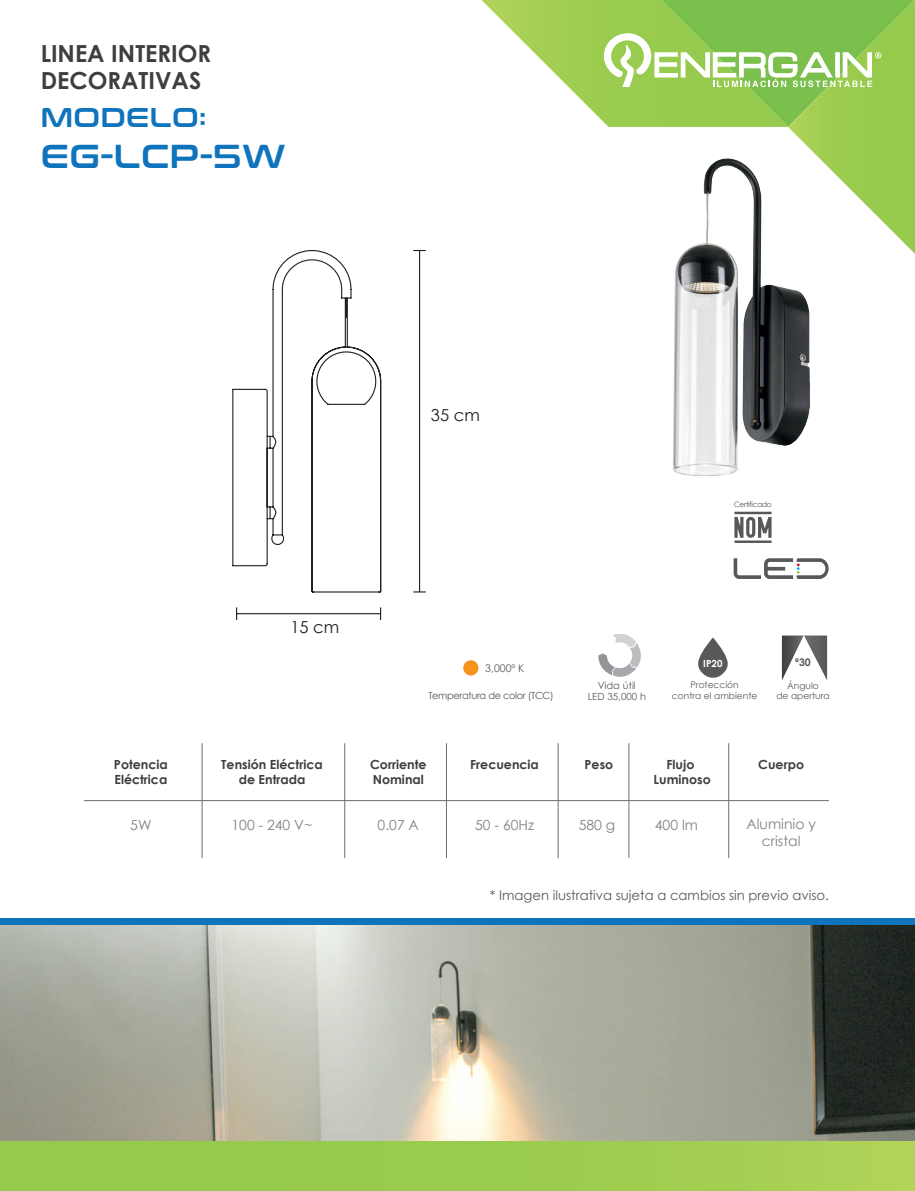
<style>
.page{position:relative;width:915px;height:1191px;background:#fff}
.page>*{position:absolute;margin:0;border:0;box-sizing:border-box;transform-origin:0 0}
.t1{font:33px "Conthrax Sb";letter-spacing:.02em;color:#1074bc}
.t2{font:27px "Conthrax Sb";letter-spacing:.02em;color:#1074bc}
.t3{font:700 23.55px "Century Gothic";color:#3e3e3f}
.t4{font:16.5px "Century Gothic";color:#231f20}
.t5{font:13.95px/16.8px "Century Gothic";color:#808285;text-align:center}
.t6{font:13.2px "Century Gothic";color:#57585a}
.t7{font:700 12.6px/15.1px "Century Gothic";color:#3e3e3f;text-align:center}
.t8{font:10.5px "Century Gothic";color:#57585a}
.t9{font:700 10.5px "Century Gothic";color:#57585a}
.t10{font:9.75px "Century Gothic";letter-spacing:-.035em;color:#57585a}
.t11{font:9.75px/11.7px "Century Gothic";color:#57585a;text-align:center}
.t12{font:700 9.75px "Century Gothic";color:#fff}
.t13{font:9.15px/10.9px "Century Gothic";color:#57585a;text-align:center}
.t14{font:7.35px "Century Gothic";letter-spacing:-.035em;color:#57585a}
</style>
<div class="page">
<img style="left:0;top:924px;width:914px;height:217px">
<svg style="left:481px;top:0;width:433px;height:253px"></svg>
<svg style="left:698px;top:637px;width:30px;height:41px"></svg>
<svg style="left:598px;top:634px;width:43px;height:43px"></svg>
<div style="left:0;top:918px;width:914px;height:6px;background:#1074bc"></div>
<svg style="left:734px;top:511px;width:37px;height:32px"></svg>
<div style="left:0;top:1141px;width:914px;height:50px;background:linear-gradient(to right,#8fc84a,#aad155)"></div>
<svg style="left:733px;top:558px;width:95px;height:21px"></svg>
<hr style="left:84px;top:800px;width:744px;height:1px;background:#6c6d70">
<hr style="left:202px;top:743px;width:1px;height:115px;background:#6c6d70">
<hr style="left:344px;top:743px;width:1px;height:115px;background:#6c6d70">
<hr style="left:446px;top:743px;width:1px;height:115px;background:#6c6d70">
<hr style="left:557px;top:743px;width:1px;height:115px;background:#6c6d70">
<hr style="left:628px;top:743px;width:1px;height:115px;background:#6c6d70">
<hr style="left:728px;top:743px;width:1px;height:115px;background:#6c6d70">
<svg style="left:781px;top:635px;width:45px;height:45px"></svg>
<div style="left:463px;top:660px;width:15px;height:15px;background:#f7931d;border-radius:50%"></div>
<img style="left:669px;top:152px;width:145px;height:324px">
<hr style="left:236px;top:613px;width:144px;height:1px;background:#231f20">
<svg style="left:236px;top:607px;width:1px;height:13px"></svg>
<svg style="left:380px;top:607px;width:1px;height:13px"></svg>
<hr style="left:419px;top:250px;width:1px;height:342px;background:#231f20">
<svg style="left:232px;top:250px;width:150px;height:343px"></svg>
<h3 class="t3" style="left:41px;top:35px;width:172px">LINEA INTERIOR</h3>
<h3 class="t3" style="left:41px;top:62px;width:162px">DECORATIVAS</h3>
<h2 class="t2" style="left:41px;top:97px;width:167px">MODELO:</h2>
<h1 class="t1" style="left:41px;top:131px;width:246px">EG-LCP-5W</h1>
<p class="t7" style="left:114px;top:756px;width:55px;text-align:left">Potencia<br>Eléctrica</p>
<p class="t5" style="left:130px;top:816px;width:23px">5W</p>
<h3 class="t4" style="left:431px;top:404px;width:51px">35 cm</h3>
<p class="t14" style="left:733px;top:499px;width:39px">Certificado</p>
<h3 class="t4" style="left:290px;top:615px;width:51px">15 cm</h3>
<p class="t7" style="left:221px;top:756px;width:103px">Tensión Eléctrica de Entrada</p>
<p class="t5" style="left:231px;top:816px;width:82px">100 - 240 V~</p>
<p class="t8" style="left:485px;top:661px;width:41px">3,000º K</p>
<p class="t10" style="left:428px;top:688px;width:127px">Temperatura de color (TCC)</p>
<p class="t11" style="left:587px;top:679px;width:60px">Vida útil<br>LED 35,000 h</p>
<p class="t12" style="left:703px;top:656px;width:21px">IP20</p>
<p class="t13" style="left:671px;top:679px;width:87px">Protección<br>contra el ambiente</p>
<p class="t9" style="left:795px;top:654px;width:17px">º30</p>
<p class="t13" style="left:776px;top:679px;width:55px">Ángulo<br>de apertura</p>
<p class="t7" style="left:370px;top:756px;width:58px;text-align:left">Corriente<br>Nominal</p>
<p class="t5" style="left:377px;top:816px;width:43px">0.07 A</p>
<p class="t7" style="left:470px;top:756px;width:70px">Frecuencia</p>
<p class="t5" style="left:475px;top:816px;width:60px">50 - 60Hz</p>
<p class="t7" style="left:584px;top:756px;width:30px">Peso</p>
<p class="t5" style="left:578px;top:816px;width:38px">580 g</p>
<p class="t7" style="left:653px;top:756px;width:59px">Flujo<br>Luminoso</p>
<p class="t5" style="left:654px;top:816px;width:45px">400 lm</p>
<p class="t7" style="left:758px;top:756px;width:47px">Cuerpo</p>
<p class="t5" style="left:746px;top:815px;width:71px">Aluminio y cristal</p>
<p class="t6" style="left:489px;top:886px;width:340px">* Imagen ilustrativa sujeta a cambios sin previo aviso.</p>
</div>
